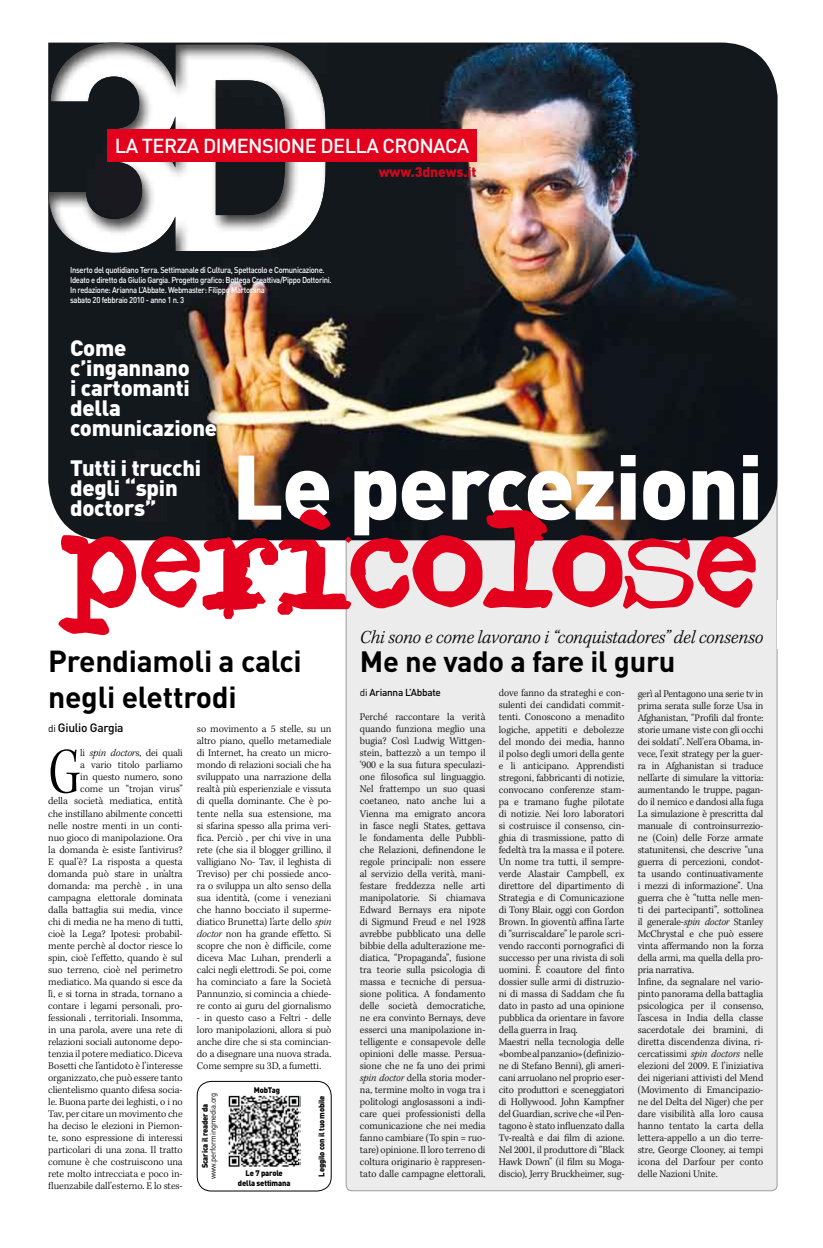
<style>
.page{position:relative;width:823px;height:1248px;background:#fff}
.page>*{position:absolute;margin:0;border:0;box-sizing:border-box;transform-origin:0 0}
.t1{font:166px "Type Ra";letter-spacing:-.02em;color:#e3001c}
.t2{font:900 90px "DIN";letter-spacing:-.02em;color:#fff}
.t3{font:68.3px "Kepler Std Light Cn Subh";color:#000}
.t4{font:700 30px/36px "DIN";letter-spacing:-.01em;color:#000}
.t5{font:700 29px "DIN";letter-spacing:-.01em;color:#000}
.t6{font:900 22px/20px "DIN";letter-spacing:-.01em;color:#fff}
.t7{font:500 20px "DIN";letter-spacing:-.03em;color:#fff}
.t8{font:italic 300 19px "Kepler Std";letter-spacing:-.01em;color:#000}
.t9{font:900 14px "DIN";letter-spacing:-.01em;color:#cd081f}
.t10{font:500 12px "DIN";letter-spacing:-.025em;color:#000}
.t11{font:300 10.5px/12px "Kepler Std";letter-spacing:-.005em;color:#000;text-align:justify}
.t12{font:500 10px "DIN";letter-spacing:-.025em;color:#000}
.t13{font:500 8.5px/10px "DIN";letter-spacing:-.04em;color:#fff;scale:.9 1}
.t14{font:900 8px/9.6px "DIN";letter-spacing:-.02em;color:#000;text-align:center;scale:.95 1}
.t15{font:8px "DIN";letter-spacing:-.02em;color:#000;scale:.95 1}
.s1{font-style:italic}
.s2{font-weight:400;font-size:10px}
.s3{font-weight:400}
</style>
<div class="page">
<div style="left:346px;top:480px;width:430px;height:710px;background:#ececec;border-radius:6px"></div>
<img style="left:48px;top:43px;width:729px;height:497px">
<div style="left:48px;top:42px;width:278px;height:211px;background:#000;opacity:.75"></div>
<div style="left:107px;top:129px;width:369px;height:33px;background:#e3001c"></div>
<div style="left:197px;top:1080px;width:134px;height:111px;border:1px solid #000;border-radius:14px"></div>
<img style="left:228px;top:1095px;width:72px;height:72px">
<h3 class="t7" style="left:115px;top:133px;width:355px">LA TERZA DIMENSIONE DELLA CRONACA</h3>
<p class="t13" style="left:70px;top:265px;width:292px">Inserto del quotidiano Terra. Settimanale di Cultura, Spettacolo e Comunicazione.<br>Ideato e diretto da Giulio Gargia. Progetto grafico: Bottega Creattiva/Pippo Dottorini.<br>In redazione: Arianna L’Abbate. Webmaster: Filippo Martorana<br>sabato 20 febbraio 2010 - anno 1 n. 3</p>
<h3 class="t9" style="left:378px;top:162px;width:99px">www.3dnews.it</h3>
<h3 class="t6" style="left:70px;top:337px;width:149px">Come c’ingannano<br>i cartomanti della comunicazione</h3>
<h3 class="t6" style="left:70px;top:457px;width:132px">Tutti i trucchi degli “spin doctors”</h3>
<h2 class="t2" style="left:232px;top:427px;width:532px">Le percezioni</h2>
<h1 class="t1" style="left:61px;top:460px;width:703px">pericolose</h1>
<h3 class="t8" style="left:359px;top:626px;width:405px">Chi sono e come lavorano i “conquistadores” del consenso</h3>
<h3 class="t4" style="left:48px;top:642px;width:255px">Prendiamoli a calci negli elettrodi</h3>
<p class="t11" style="left:197px;top:723px;width:136px">so movimento a 5 stelle, su un altro piano, quello metamediale di Internet, ha creato un micro&shy;mondo di relazioni sociali che ha sviluppato una narrazione della realtà più esperienziale e vissuta di quella dominante. Che è po&shy;tente nella sua estensione, ma si sfarina spesso alla prima veri&shy;fica. Perciò , per chi vive in una rete (che sia il blogger grillino, il valligiano No- Tav, il leghista di Treviso) per chi possiede anco&shy;ra o sviluppa un alto senso della sua identità, (come i veneziani che hanno bocciato il superme&shy;diatico Brunetta) l’arte dello <span class="s1">spin doctor</span> non ha grande effetto. Si scopre che non è difficile, come diceva Mac Luhan, prenderli a calci negli elettrodi. Se poi, come ha cominciato a fare la Società Pannunzio, si comincia a chiede&shy;re conto ai guru del giornalismo</p>
<p class="t11" style="left:197px;top:1011px;width:136px">- in questo caso a Feltri - delle loro manipolazioni, allora si può anche dire che si sta comincian&shy;do a disegnare una nuova strada.<br>Come sempre su 3D, a fumetti.</p>
<p class="t10" style="left:48px;top:720px;width:77px"><span class="s2">di</span> Giulio Gargia</p>
<h3 class="t3" style="left:48px;top:734px;width:34px">G</h3>
<p class="t11" style="left:48px;top:747px;width:136px;text-align:right">li <span class="s1">spin doctor</span>s, dei quali<br>a vario titolo parliamo<br>in questo numero, sono<br>come un “trojan virus”<br>della società mediatica, entità che instillano abilmente concetti nelle nostre menti in un conti&shy;nuo gioco di manipolazione. Ora la domanda è: esiste l’antivirus?<br>E qual’è? La risposta a questa domanda può stare in un’altra domanda: ma perchè , in una campagna elettorale dominata dalla battaglia sui media, vince chi di media ne ha meno di tutti, cioè la Lega? Ipotesi: probabil&shy;mente perchè al doctor riesce lo spin, cioè l’effetto, quando è sul suo terreno, cioè nel perimetro mediatico. Ma quando si esce da lì, e si torna in strada, tornano a contare i legami personali, pro&shy;fessionali , territoriali. Insomma, in una parola, avere una rete di relazioni sociali autonome depo&shy;tenzia il potere mediatico. Diceva<br>Bosetti che l’antidoto è l’interesse organizzato, che può essere tanto clientelismo quanto difesa socia&shy;le. Buona parte dei leghisti, o i no<br>Tav, per citare un movimento che ha deciso le elezioni in Piemon&shy;te, sono espressione di interessi particolari di una zona. Il tratto comune è che costruiscono una rete molto intrecciata e poco in&shy;fluenzabile dall’esterno. E lo stes-</p>
<p class="t14" style="left:253px;top:1084px;width:29px">MobTag</p>
<p class="t14" style="left:199px;top:1168px;width:70px;rotate:-90deg">Scarica il reader da</p>
<p class="t15" style="left:208px;top:1179px;width:93px;rotate:-90deg">www.performingmedia.org</p>
<p class="t14" style="left:316px;top:1176px;width:87px;rotate:-90deg">Leggilo con il tuo mobile</p>
<p class="t14" style="left:238px;top:1167px;width:57px">Le 7 parole della settimana</p>
<h3 class="t5" style="left:359px;top:643px;width:317px">Me ne vado a fare il guru</h3>
<p class="t12" style="left:359px;top:686px;width:83px"><span class="s3">di</span> Arianna L’Abbate</p>
<p class="t11" style="left:498px;top:687px;width:127px;text-align:left">dove fanno da strateghi e con&shy;sulenti dei candidati commit&shy;tenti. Conoscono a menadito logiche, appetiti e debolezze del mondo dei media, hanno il polso degli umori della gente e li anticipano. Apprendisti stregoni, fabbricanti di notizie, convocano conferenze stam&shy;pa e tramano fughe pilotate di notizie. Nei loro laboratori si costruisce il consenso, cin&shy;ghia di trasmissione, patto di fedeltà tra la massa e il potere.<br>Un nome tra tutti, il sempre&shy;verde Alastair Campbell, ex direttore del dipartimento di<br>Strategia e di Comunicazione di Tony Blair, oggi con Gordon<br>Brown. In gioventù affina l’arte di “surriscaldare” le parole scri&shy;vendo racconti pornografici di successo per una rivista di soli uomini. È coautore del finto dossier sulle armi di distruzio&shy;ni di massa di Saddam che fu dato in pasto ad una opinione pubblica da orientare in favore della guerra in Iraq.<br>Maestri nella tecnologia delle «bombe al panzanio» (definizio&shy;ne di Stefano Benni), gli ameri&shy;cani arruolano nel proprio eser&shy;cito produttori e sceneggiatori di Hollywood. John Kampfner del Guardian, scrive che «il Pen&shy;tagono è stato influenzato dalla<br>Tv-realtà e dai film di azione.<br>Nel 2001, il produttore di “Black<br>Hawk Down” (il film su Moga&shy;discio), Jerry Bruckheimer, sug-</p>
<p class="t11" style="left:637px;top:687px;width:127px;text-align:left">gerì al Pentagono una serie tv in prima serata sulle forze Usa in<br>Afghanistan, “Profili dal fronte: storie umane viste con gli occhi dei soldati”. Nell’era Obama, in&shy;vece, l’exit strategy per la guer&shy;ra in Afghanistan si traduce nell’arte di simulare la vittoria: aumentando le truppe, pagan&shy;do il nemico e dandosi alla fuga<br>La simulazione è prescritta dal manuale di controinsurrezio&shy;ne (Coin) delle Forze armate statunitensi, che descrive “una guerra di percezioni, condot&shy;ta usando continuativamente i mezzi di informazione”. Una guerra che è “tutta nelle men&shy;ti dei partecipanti”, sottolinea il generale-<span class="s1">spin doctor</span> Stanley<br>McChrystal e che può essere vinta affermando non la forza della armi, ma quella della pro&shy;pria narrativa.<br>Infine, da segnalare nel vario&shy;pinto panorama della battaglia psicologica per il consenso, l’ascesa in India della classe sacerdotale dei bramini, di diretta discendenza divina, ri&shy;cercatissimi <span class="s1">spin doctors</span> nelle elezioni del 2009. E l’iniziativa dei nigeriani attivisti del Mend (Movimento di Emancipazio&shy;ne del Delta del Niger) che per dare visibilità alla loro causa hanno tentato la carta della lettera-appello a un dio terre&shy;stre, George Clooney, ai tempi icona del Darfour per conto delle Nazioni Unite.</p>
<p class="t11" style="left:359px;top:711px;width:127px">Perché raccontare la verità quando funziona meglio una bugia? Così Ludwig Wittgen&shy;stein, battezzò a un tempo il ‘900 e la sua futura speculazi&shy;one filosofica sul linguaggio.<br>Nel frattempo un suo quasi coetaneo, nato anche lui a Vienna ma emigrato ancora in fasce negli States, gettava le fondamenta delle Pubbli&shy;che Relazioni, definendone le regole principali: non essere al servizio della verità, mani&shy;festare freddezza nelle arti manipolatorie. Si chiamava Edward Bernays era nipote di Sigmund Freud e nel 1928 avrebbe pubblicato una delle bibbie della adulterazione me&shy;diatica, “Propaganda”, fusione tra teorie sulla psicologia di massa e tecniche di persua&shy;sione politica. A fondamento delle società democratiche, ne era convinto Bernays, deve esserci una manipolazione in&shy;telligente e consapevole delle opinioni delle masse. Persua&shy;sione che ne fa uno dei primi <span class="s1">spin doctor</span> della storia moder&shy;na, termine molto in voga tra i politologi anglosassoni a indi&shy;care quei professionisti della comunicazione che nei media fanno cambiare (To spin = ruo&shy;tare) opinione. Il loro terreno di coltura originario è rappresen&shy;tato dalle campagne elettorali,</p>
</div>
